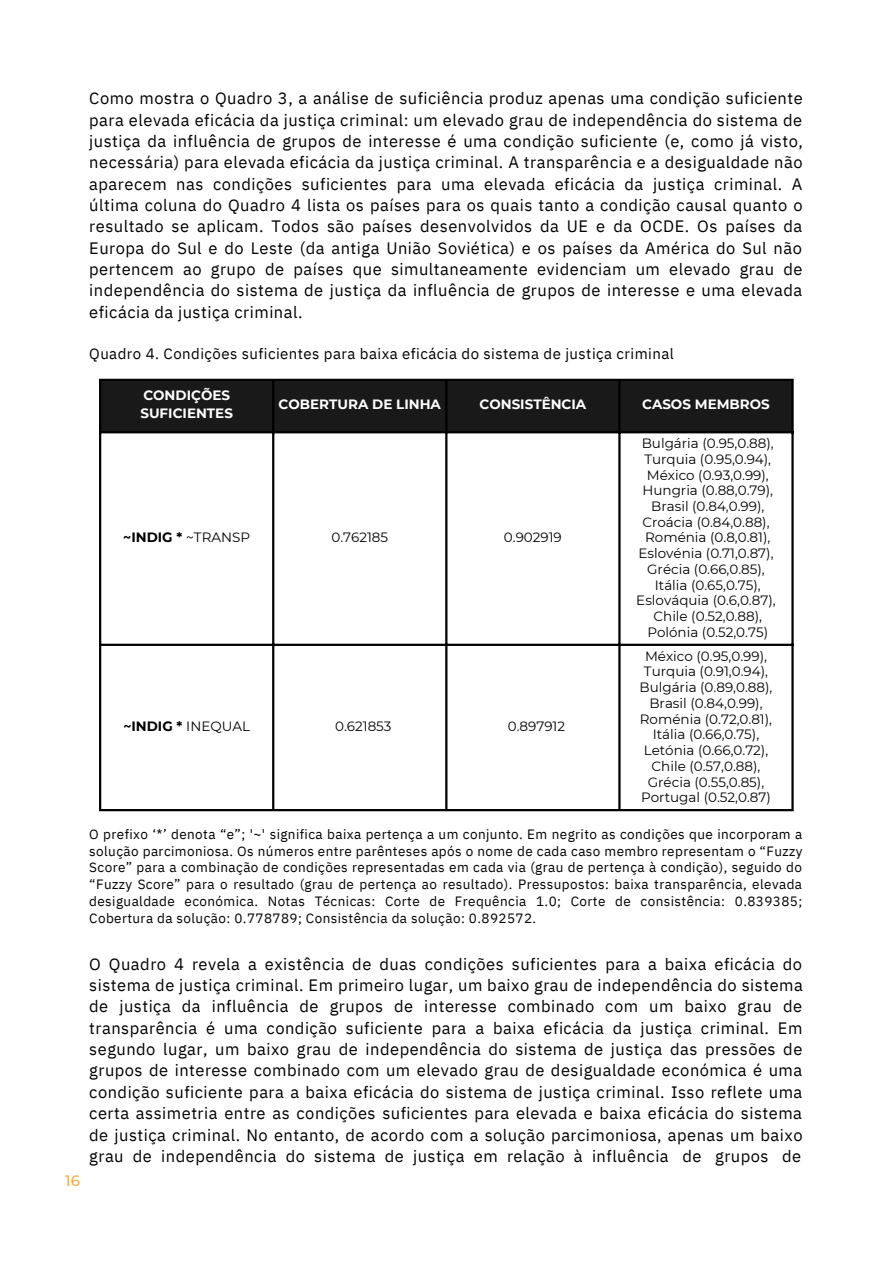
<style>
.page{position:relative;width:893px;height:1264px;background:#fff}
.page>*{position:absolute;margin:0;border:0;box-sizing:border-box;transform-origin:0 0}
.t1{font:16.5px/21.3px "IBM Plex Sans";letter-spacing:.03em;color:#000;text-align:justify}
.t2{font:15px "IBM Plex Sans";letter-spacing:.03em;color:#000}
.t3{font:500 15px "Montserrat";color:#f6ab3b}
.t4{font:13.5px/16.8px "IBM Plex Sans";letter-spacing:.03em;color:#000;text-align:justify}
.t5{font:13.5px "Montserrat";color:#000}
.t6{font:700 13.5px/18px "Montserrat";color:#fff}
.t7{font:700 13.5px "Montserrat";color:#000}
.s1{font-weight:400}
</style>
<div class="page">
<div style="left:101px;top:381px;width:690px;height:50px;background:#191919"></div>
<hr style="left:99px;top:381px;width:2px;height:428px;background:#000">
<hr style="left:272px;top:381px;width:2px;height:428px;background:#000">
<hr style="left:445px;top:381px;width:2px;height:428px;background:#000">
<hr style="left:618px;top:381px;width:2px;height:428px;background:#000">
<hr style="left:791px;top:381px;width:2px;height:428px;background:#000">
<hr style="left:99px;top:379px;width:694px;height:2px;background:#000">
<hr style="left:99px;top:431px;width:694px;height:2px;background:#000">
<hr style="left:99px;top:643px;width:694px;height:3px;background:#000">
<hr style="left:99px;top:809px;width:694px;height:2px;background:#000">
<p class="t1" style="left:89px;top:87px;width:715px">Como mostra o Quadro 3, a análise de suficiência produz apenas uma condição suficiente para elevada eficácia da justiça criminal: um elevado grau de independência do sistema de justiça da influência de grupos de interesse é uma condição suficiente (e, como já visto, necessária) para elevada eficácia da justiça criminal. A transparência e a desigualdade não aparecem nas condições suficientes para uma elevada eficácia da justiça criminal. A última coluna do Quadro 4 lista os países para os quais tanto a condição causal quanto o resultado se aplicam. Todos são países desenvolvidos da UE e da OCDE. Os países da Europa do Sul e do Leste (da antiga União Soviética) e os países da América do Sul não pertencem ao grupo de países que simultaneamente evidenciam um elevado grau de independência do sistema de justiça da influência de grupos de interesse e uma elevada eficácia da justiça criminal.</p>
<p class="t2" style="left:89px;top:344px;width:586px">Quadro 4. Condições suficientes para baixa eficácia do sistema de justiça criminal</p>
<p class="t3" style="left:65px;top:1171px;width:16px">16</p>
<p class="t6" style="left:140px;top:386px;width:94px">CONDIÇÕES<br>SUFICIENTES</p>
<p class="t6" style="left:278px;top:395px;width:164px">COBERTURA DE LINHA</p>
<p class="t6" style="left:479px;top:395px;width:108px">CONSISTÊNCIA</p>
<p class="t6" style="left:642px;top:395px;width:129px">CASOS MEMBROS</p>
<p class="t7" style="left:123px;top:529px;width:128px">~INDIG * <span class="s1">~TRANSP</span></p>
<p class="t5" style="left:331px;top:529px;width:58px">0.762185</p>
<p class="t5" style="left:504px;top:529px;width:59px">0.902919</p>
<p class="t7" style="left:123px;top:718px;width:128px">~INDIG * <span class="s1">INEQUAL</span></p>
<p class="t5" style="left:335px;top:718px;width:58px">0.621853</p>
<p class="t5" style="left:507px;top:718px;width:59px">0.897912</p>
<p class="t5" style="left:641px;top:435px;width:133px">Bulgária (0.95,0.88),</p>
<p class="t5" style="left:644px;top:450px;width:128px">Turquia (0.95,0.94),</p>
<p class="t5" style="left:646px;top:466px;width:123px">México (0.93,0.99),</p>
<p class="t5" style="left:642px;top:482px;width:132px">Hungria (0.88,0.79),</p>
<p class="t5" style="left:651px;top:498px;width:115px">Brasil (0.84,0.99),</p>
<p class="t5" style="left:642px;top:513px;width:129px">Croácia (0.84,0.88),</p>
<p class="t5" style="left:645px;top:529px;width:127px">Roménia (0.8,0.81),</p>
<p class="t5" style="left:638px;top:545px;width:136px">Eslovénia (0.71,0.87),</p>
<p class="t5" style="left:647px;top:561px;width:119px">Grécia (0.66,0.85),</p>
<p class="t5" style="left:654px;top:576px;width:107px">Itália (0.65,0.75),</p>
<p class="t5" style="left:636px;top:592px;width:141px">Eslováquia (0.6,0.87),</p>
<p class="t5" style="left:653px;top:608px;width:110px">Chile (0.52,0.88),</p>
<p class="t5" style="left:647px;top:624px;width:122px">Polónia (0.52,0.75)</p>
<p class="t5" style="left:645px;top:647px;width:123px">México (0.95,0.99),</p>
<p class="t5" style="left:644px;top:663px;width:125px">Turquia (0.91,0.94),</p>
<p class="t5" style="left:639px;top:679px;width:134px">Bulgária (0.89,0.88),</p>
<p class="t5" style="left:649px;top:694px;width:115px">Brasil (0.84,0.99),</p>
<p class="t5" style="left:639px;top:710px;width:134px">Roménia (0.72,0.81),</p>
<p class="t5" style="left:652px;top:726px;width:108px">Itália (0.66,0.75),</p>
<p class="t5" style="left:643px;top:742px;width:126px">Letónia (0.66,0.72),</p>
<p class="t5" style="left:651px;top:757px;width:110px">Chile (0.57,0.88),</p>
<p class="t5" style="left:647px;top:773px;width:118px">Grécia (0.55,0.85),</p>
<p class="t5" style="left:641px;top:789px;width:131px">Portugal (0.52,0.87)</p>
<p class="t4" style="left:89px;top:825px;width:714px">O prefixo ‘*’ denota “e”; '~' significa baixa pertença a um conjunto. Em negrito as condições que incorporam a solução parcimoniosa. Os números entre parênteses após o nome de cada caso membro representam o “Fuzzy Score” para a combinação de condições representadas em cada via (grau de pertença à condição), seguido do “Fuzzy Score” para o resultado (grau de pertença ao resultado). Pressupostos: baixa transparência, elevada desigualdade económica. Notas Técnicas: Corte de Frequência 1.0; Corte de consistência: 0.839385; Cobertura da solução: 0.778789; Consistência da solução: 0.892572.</p>
<p class="t1" style="left:89px;top:952px;width:715px">O Quadro 4 revela a existência de duas condições suficientes para a baixa eficácia do sistema de justiça criminal. Em primeiro lugar, um baixo grau de independência do sistema de justiça da influência de grupos de interesse combinado com um baixo grau de transparência é uma condição suficiente para a baixa eficácia da justiça criminal. Em segundo lugar, um baixo grau de independência do sistema de justiça das pressões de grupos de interesse combinado com um elevado grau de desigualdade económica é uma condição suficiente para a baixa eficácia do sistema de justiça criminal. Isso reflete uma certa assimetria entre as condições suficientes para elevada e baixa eficácia do sistema de justiça criminal. No entanto, de acordo com a solução parcimoniosa, apenas um baixo grau de independência do sistema de justiça em relação à influência de grupos de</p>
</div>
